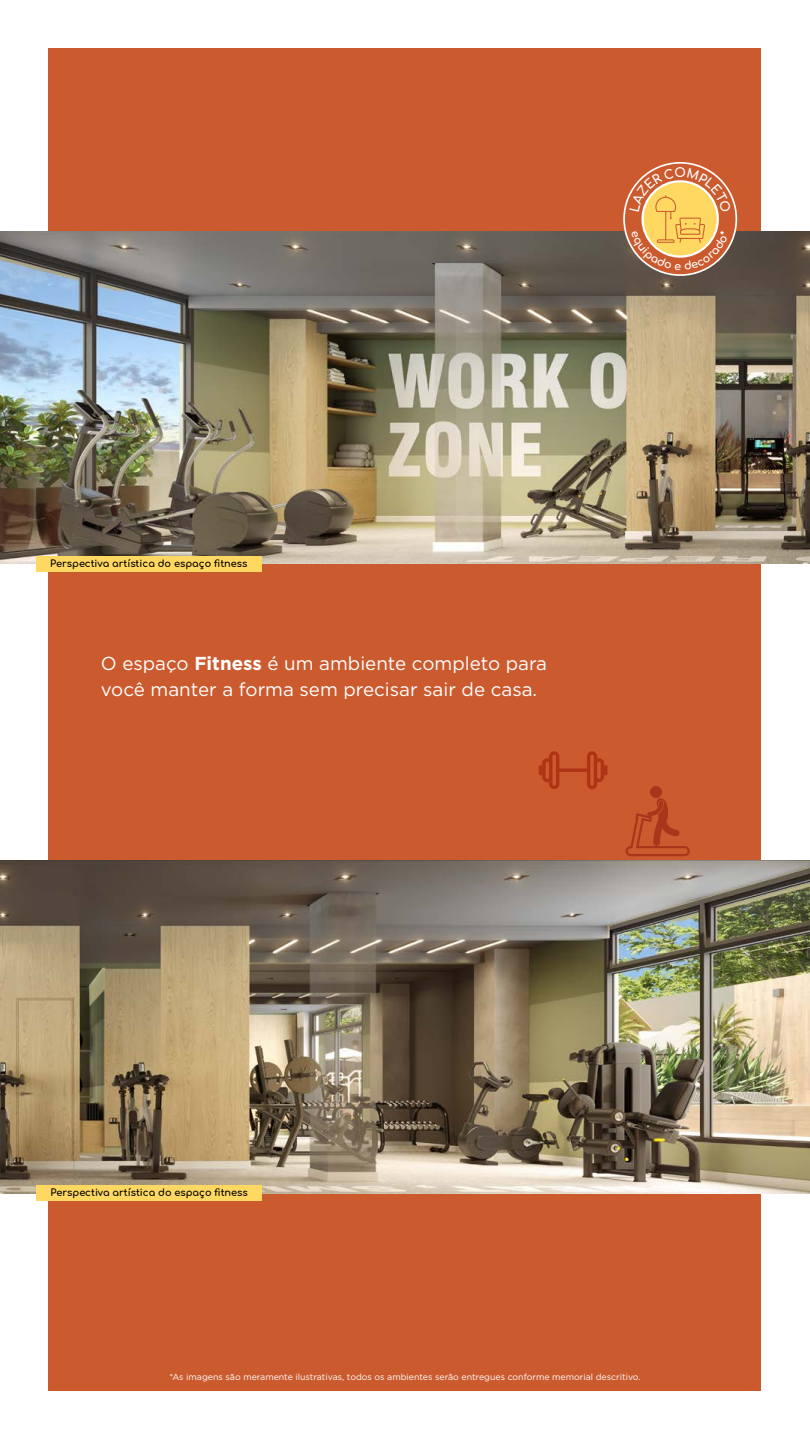
<style>
.page{position:relative;width:810px;height:1440px;background:#fff}
.page>*{position:absolute;margin:0;border:0;box-sizing:border-box;transform-origin:0 0}
.t1{font:18.75px/25.5px "Gotham";color:#fff}
.t2{font:700 9.75px "Comfortaa";color:#000}
.t3{font:8.77px "Gotham";color:#fff}
.s1{font-weight:700}
</style>
<div class="page">
<div style="left:49px;top:49px;width:712px;height:1342px;background:#cb5b2f"></div>
<img style="left:0;top:231px;width:810px;height:333px">
<img style="left:0;top:860px;width:810px;height:333px">
<svg style="left:624px;top:163px;width:112px;height:112px"></svg>
<div style="left:623px;top:162px;width:114px;height:114px;border:2px solid #fff;border-radius:50%"></div>
<div style="left:36px;top:556px;width:226px;height:16px;background:#ffd862"></div>
<svg style="left:604px;top:765px;width:4px;height:10px"></svg>
<svg style="left:539px;top:751px;width:65px;height:38px"></svg>
<svg style="left:625px;top:786px;width:65px;height:70px"></svg>
<div style="left:36px;top:1185px;width:226px;height:16px;background:#ffd862"></div>
<svg style="left:629px;top:167px;width:102px;height:103px"></svg>
<p class="t2" style="left:50px;top:555px;width:199px">Perspectiva artística do espaço fitness</p>
<h1 class="t1" style="left:101px;top:651px;width:448px">O espaço <span class="s1">Fitness</span> é um ambiente completo para você manter a forma sem precisar sair de casa.</h1>
<p class="t2" style="left:51px;top:1184px;width:199px">Perspectiva artística do espaço fitness</p>
<p class="t3" style="left:169px;top:1371px;width:473px">*As imagens são meramente ilustrativas, todos os ambientes serão entregues conforme memorial descritivo.</p>
</div>
